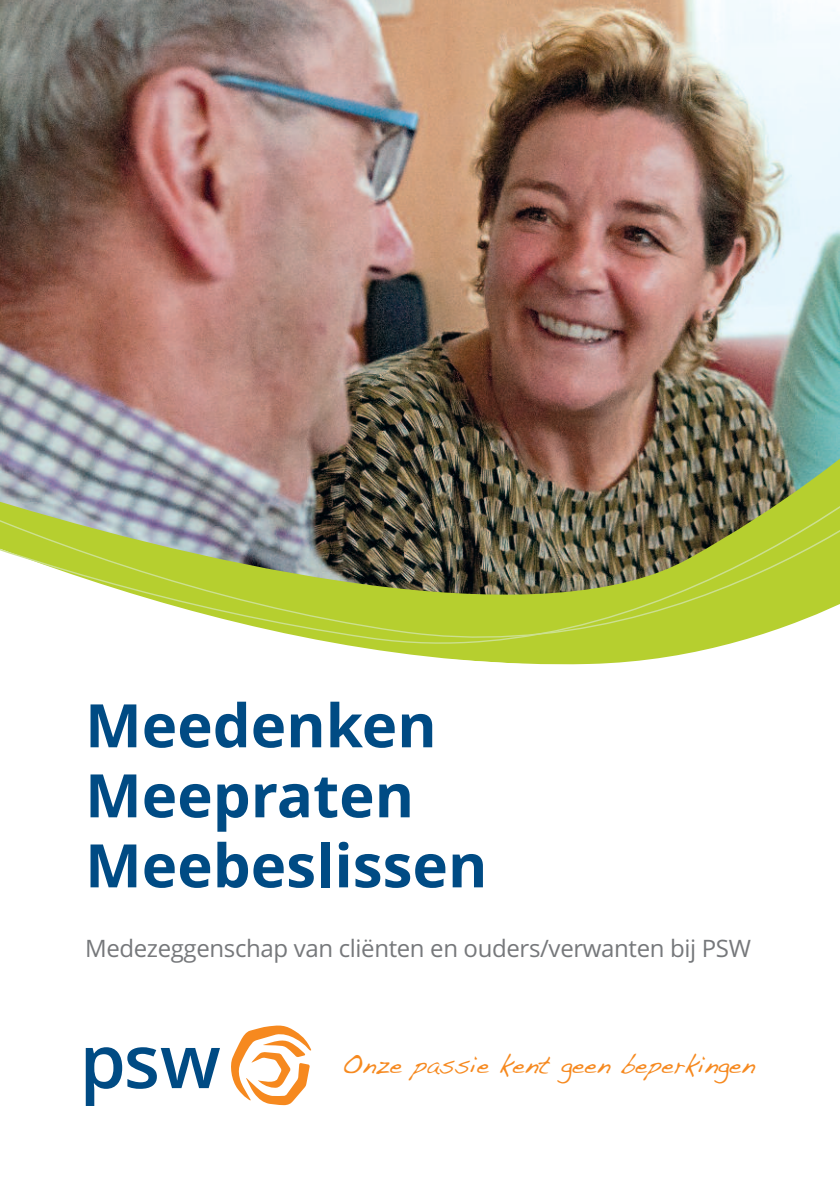
<style>
.page{position:relative;width:840px;height:1191px;background:#fff}
.page>*{position:absolute;margin:0;border:0;box-sizing:border-box;transform-origin:0 0}
.t1{font:700 60px/70px "Open Sans";color:#004b84}
.t2{font:25.4px "Handwriting Dakota";color:#f6891f}
.t3{font:24px "Open Sans";letter-spacing:-.015em;color:#76787b}
</style>
<div class="page">
<svg style="left:86px;top:1047px;width:134px;height:59px"></svg>
<svg style="left:231px;top:1025px;width:80px;height:80px"></svg>
<img style="left:0;top:0;width:839px;height:325px">
<img style="left:0;top:325px;width:839px;height:33px">
<img style="left:0;top:358px;width:839px;height:307px">
<h1 class="t1" style="left:85px;top:691px;width:403px">Meedenken<br>Meepraten<br>Meebeslissen</h1>
<p class="t3" style="left:85px;top:935px;width:667px">Medezeggenschap van cliënten en ouders/verwanten bij PSW</p>
<p class="t2" style="left:342px;top:1049px;width:414px">Onze passie kent geen beperkingen</p>
</div>
